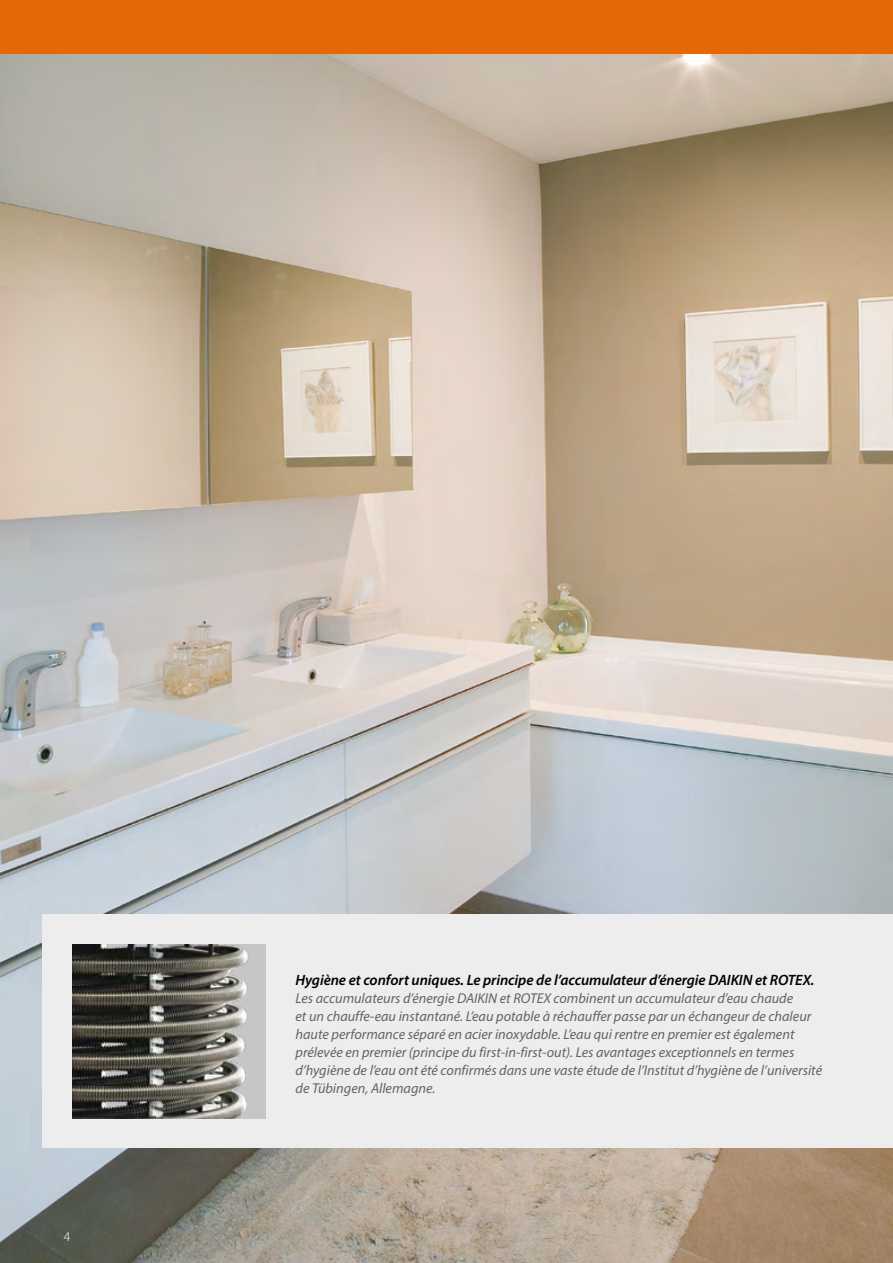
<style>
.page{position:relative;width:893px;height:1263px;background:#fff}
.page>*{position:absolute;margin:0;border:0;box-sizing:border-box;transform-origin:0 0}
.t1{font:italic 600 15px "Myriad Pro";letter-spacing:-.005em;color:#000}
.t2{font:italic 14.25px/18px "Myriad Pro";color:#646363}
.t3{font:300 13.5px "Myriad Pro";color:#fff}
</style>
<div class="page">
<img style="left:0;top:53px;width:893px;height:1210px">
<div style="left:43px;top:914px;width:850px;height:234px;background:#ededed"></div>
<img style="left:72px;top:944px;width:194px;height:174px">
<div style="left:0;top:0;width:893px;height:53px;background:#e66805"></div>
<p class="t3" style="left:64px;top:1229px;width:8px">4</p>
<p class="t1" style="left:296px;top:971px;width:520px">Hygiène et confort uniques. Le principe de l’accumulateur d’énergie DAIKIN et ROTEX.</p>
<p class="t2" style="left:296px;top:989px;width:528px">Les accumulateurs d’énergie DAIKIN et ROTEX combinent un accumulateur d’eau chaude<br>et un chauffe-eau instantané. L’eau potable à réchauffer passe par un échangeur de chaleur haute performance séparé en acier inoxydable. L’eau qui rentre en premier est également prélevée en premier (principe du first-in-first-out). Les avantages exceptionnels en termes d’hygiène de l’eau ont été confirmés dans une vaste étude de l’Institut d’hygiène de l’université de Tübingen, Allemagne.</p>
</div>
